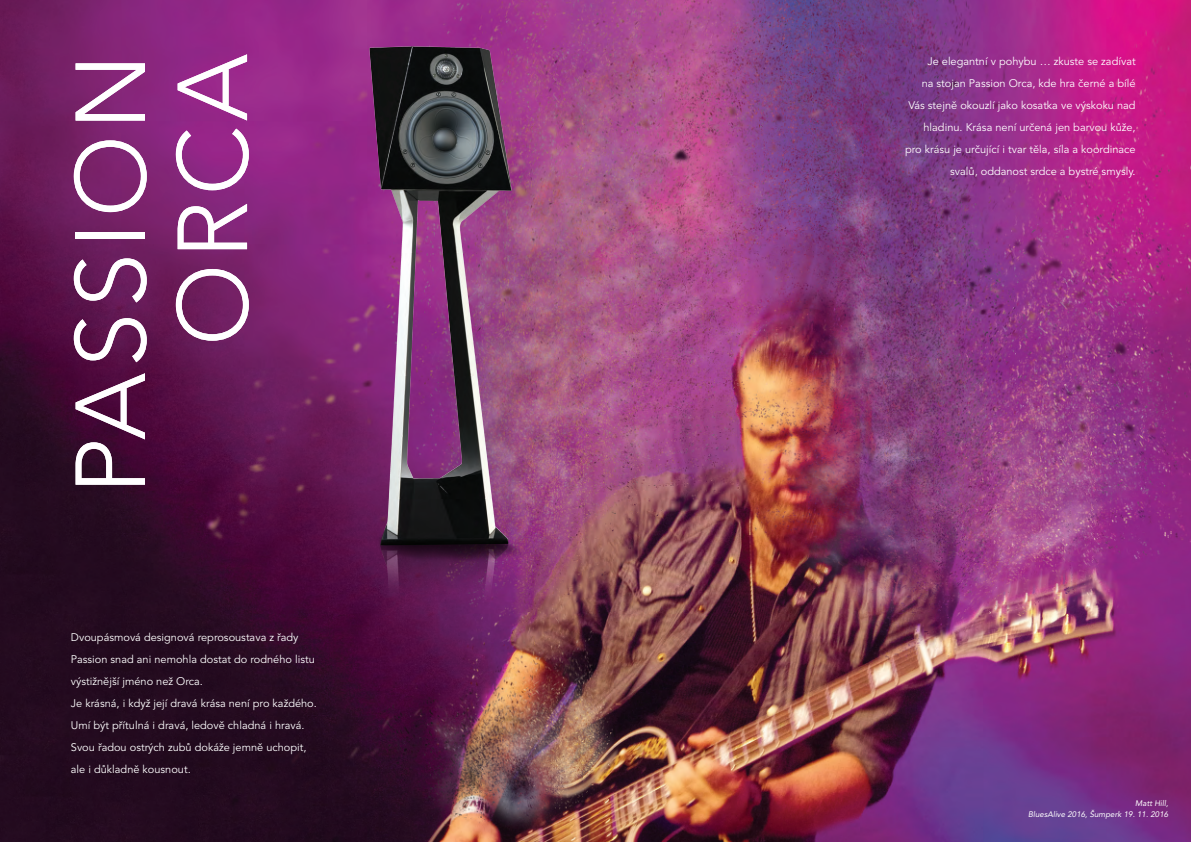
<style>
.page{position:relative;width:1191px;height:842px;background:#fff}
.page>*{position:absolute;margin:0;border:0;box-sizing:border-box;transform-origin:0 0}
.Nadpis{font:300 98px/102px "Avenir LTCE";letter-spacing:.055em;color:#fff;text-align:right}
.text{font:11px/22px "Avenir LTCE";color:#fff}
.text-2{font:italic 8px "Avenir LTCE";color:#fff}
</style>
<div class="page">
<img style="left:0;top:0;width:1191px;height:842px">
<img style="left:292px;top:8px;width:292px;height:652px">
<p class="Nadpis" style="left:59px;top:494px;width:442px;rotate:-90deg">PASSION<br>ORCA</p>
<p class="text" style="left:71px;top:626px;width:245px">Dvoupásmová designová reprosoustava z řady<br>Passion snad ani nemohla dostat do rodného listu výstižnější jméno než Orca.</p>
<p class="text" style="left:71px;top:692px;width:247px">Je krásná, i když její dravá krása není pro každého.<br>Umí být přítulná i dravá, ledově chladná i hravá.<br>Svou řadou ostrých zubů dokáže jemně uchopit, ale i důkladně kousnout.</p>
<p class="text" style="left:905px;top:50px;width:232px;text-align:right">Je elegantní v pohybu … zkuste se zadívat<br>na stojan Passion Orca, kde hra černé a bílé Vás stejně okouzlí jako kosatka ve výskoku nad hladinu. Krása není určená jen barvou kůže, pro krásu je určující i tvar těla, síla a koordinace svalů, oddanost srdce a bystré smysly.</p>
<p class="text-2" style="left:1135px;top:798px;width:35px">Matt Hill,</p>
<p class="text-2" style="left:1028px;top:809px;width:142px">BluesAlive 2016, Šumperk 19. 11. 2016</p>
</div>
